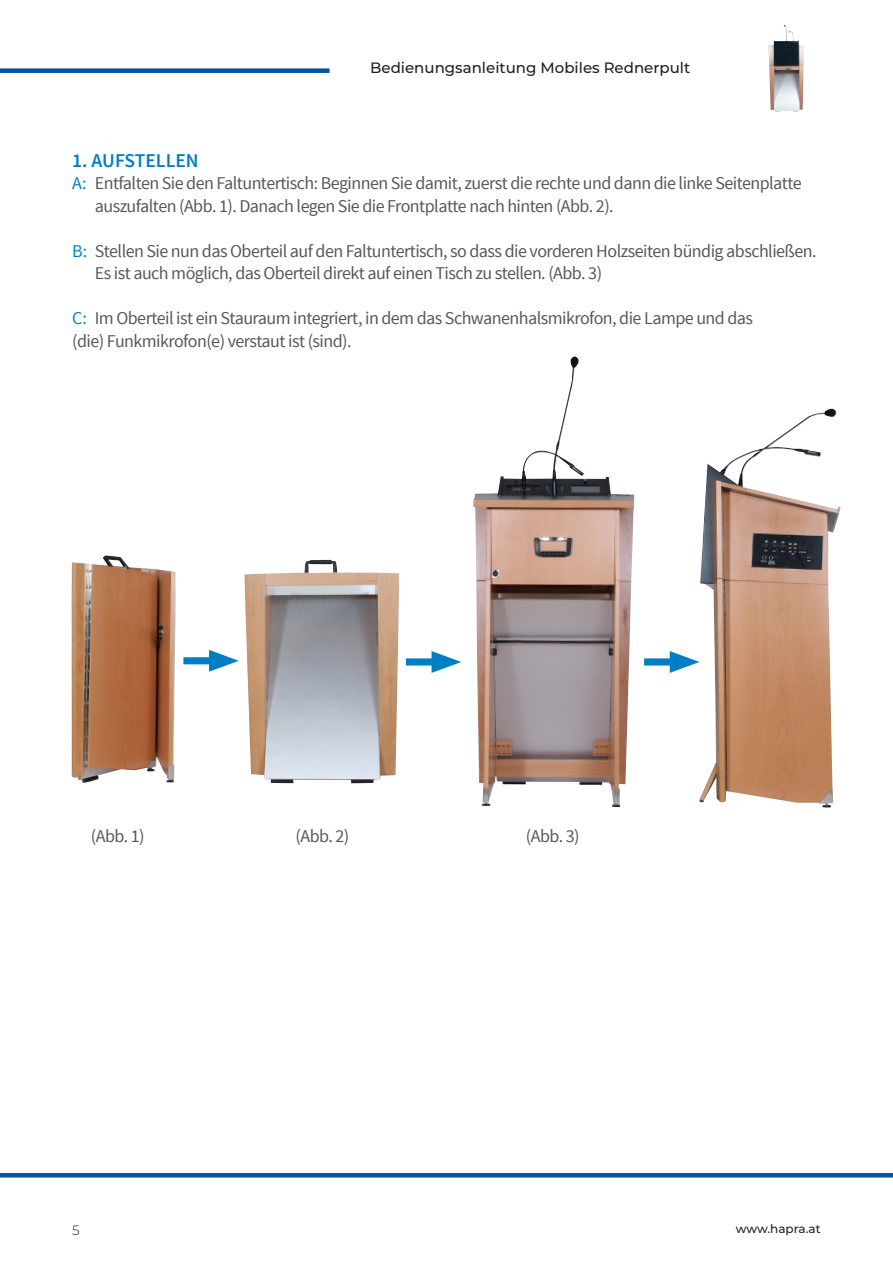
<style>
.page{position:relative;width:893px;height:1263px;background:#fff}
.page>*{position:absolute;margin:0;border:0;box-sizing:border-box;transform-origin:0 0}
.Absatzformat_1{font:600 19.5px "Source Sans Pro";color:#007ec5}
.Absatzformat_1-2{font:18px/22.5px "Source Sans Pro";letter-spacing:-.03em;color:#57585a}
.t1{font:500 15px "Montserrat";color:#231f20}
.t2{font:300 13.5px "Montserrat";color:#231f20}
.t3{font:500 12px "Montserrat";color:#231f20}
.s1{color:#007ec5}
</style>
<div class="page">
<hr style="left:0;top:1173px;width:893px;height:4px;background:#01549d">
<div style="left:0;top:68px;width:330px;height:5px;background:#01549d"></div>
<img style="left:769px;top:25px;width:35px;height:87px">
<svg style="left:183px;top:650px;width:56px;height:22px"></svg>
<svg style="left:406px;top:651px;width:55px;height:22px"></svg>
<svg style="left:644px;top:651px;width:54px;height:22px"></svg>
<img style="left:72px;top:555px;width:104px;height:228px">
<img style="left:244px;top:560px;width:155px;height:223px">
<img style="left:473px;top:356px;width:161px;height:451px">
<img style="left:698px;top:409px;width:143px;height:399px">
<p class="t1" style="left:370px;top:58px;width:322px">Bedienungsanleitung Mobiles Rednerpult</p>
<p class="Absatzformat_1" style="left:72px;top:148px;width:128px">1. AUFSTELLEN</p>
<p class="Absatzformat_1-2" style="left:95px;top:172px;width:708px;text-indent:-22px"><span class="s1">A:</span> Entfalten Sie den Faltuntertisch: Beginnen Sie damit, zuerst die rechte und dann die linke Seitenplatte auszufalten (Abb. 1). Danach legen Sie die Frontplatte nach hinten (Abb. 2).</p>
<p class="Absatzformat_1-2" style="left:95px;top:240px;width:723px;text-indent:-22px"><span class="s1">B:</span> Stellen Sie nun das Oberteil auf den Faltuntertisch, so dass die vorderen Holzseiten bündig abschließen.<br>Es ist auch möglich, das Oberteil direkt auf einen Tisch zu stellen. (Abb. 3)</p>
<p class="Absatzformat_1-2" style="left:72px;top:307px;width:682px"><span class="s1">C:</span> Im Oberteil ist ein Stauraum integriert, in dem das Schwanenhalsmikrofon, die Lampe und das (die) Funkmikrofon(e) verstaut ist (sind).</p>
<p class="Absatzformat_1-2" style="left:91px;top:825px;width:55px">(Abb. 1)</p>
<p class="Absatzformat_1-2" style="left:295px;top:825px;width:55px">(Abb. 2)</p>
<p class="Absatzformat_1-2" style="left:526px;top:825px;width:55px">(Abb. 3)</p>
<p class="t2" style="left:72px;top:1221px;width:9px">5</p>
<p class="t3" style="left:736px;top:1220px;width:87px">www.hapra.at</p>
</div>
